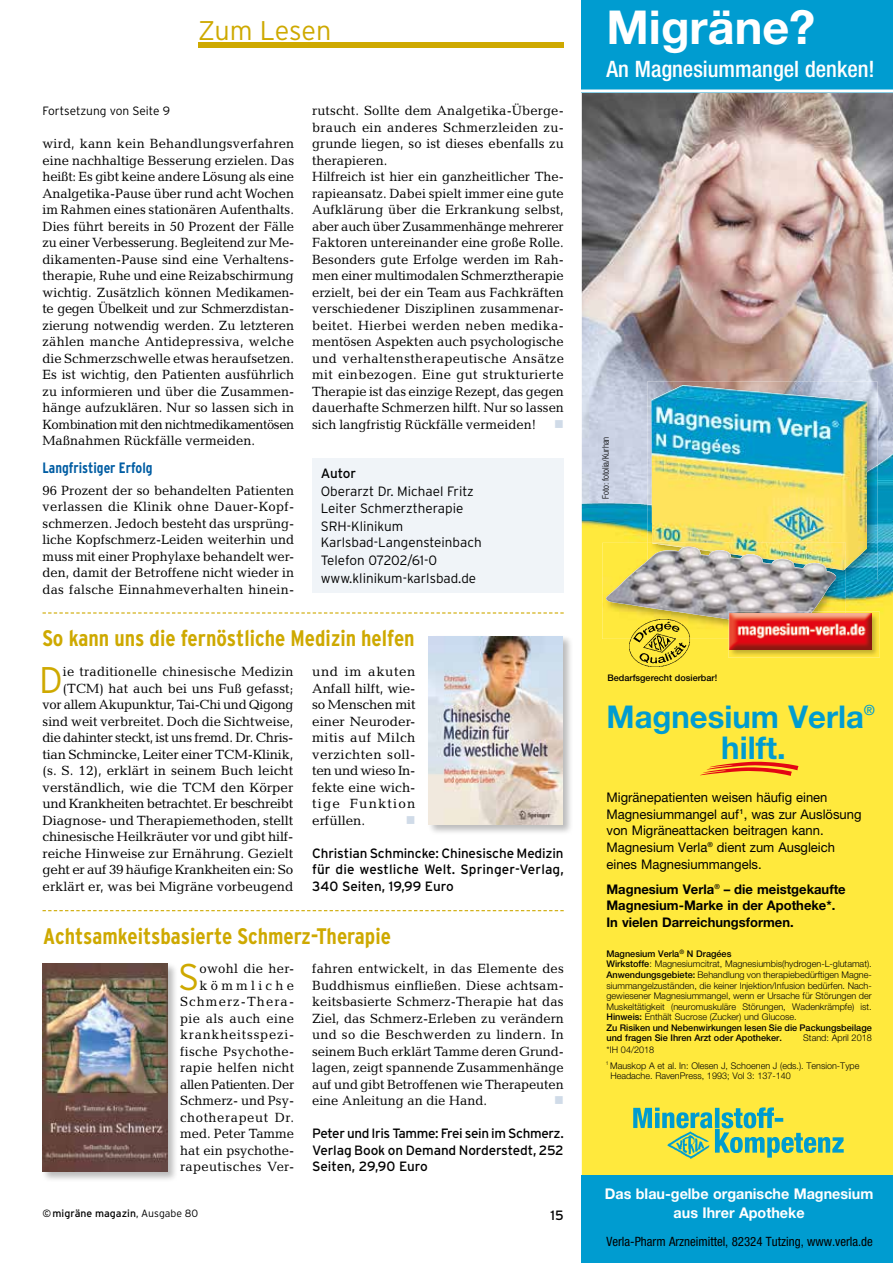
<style>
.page{position:relative;width:893px;height:1263px;background:#fff}
.page>*{position:absolute;margin:0;border:0;box-sizing:border-box;transform-origin:0 0}
.t1{font:700 46.8px "Helvetica Neue LT Pro";color:#fff}
.t2{font:300 37.05px "Interstate";color:#cea900}
.t3{font:700 31.35px "Helvetica Neue LT Pro";color:#009cd0}
.t4{font:300 27px "Interstate";letter-spacing:-.01em;color:#cea900}
.t5{font:500 condensed 22.65px "Helvetica Neue LT Pro";color:#fff}
.t6{font:700 condensed 22.5px "Interstate";color:#cea900}
.t7{font:700 condensed 15px "Interstate";color:#005da3}
.t8{font:700 14.85px/19.6px "Helvetica Neue LT Pro";color:#fff;text-align:center}
.t9{font:500 14.1px "Helvetica Neue LT Pro";color:#009cd0}
.t10{font:13.5px/16.5px "Candida Std";color:#000;text-align:justify}
.t11{font:13.5px/16.5px "Candida Std";letter-spacing:.025em;color:#000;text-align:right}
.t12{font:13.5px/16.5px "Interstate";letter-spacing:-.01em;color:#000;text-align:justify}
.t13{font:300 13.5px/17.9px "Interstate";color:#000}
.t14{font:13.5px "Wingdings";color:#d0dbe8}
.t15{font:13.35px/16.6px "Helvetica Neue LT Pro";color:#000}
.t16{font:700 13.35px/16.6px "Helvetica Neue LT Pro";color:#000}
.t17{font:condensed 12.9px "Helvetica Neue LT Pro";color:#000}
.t18{font:300 12px "Interstate";letter-spacing:-.005em;color:#000}
.t19{font:10.5px "Interstate";color:#000}
.t20{font:300 9.15px/10.5px "Helvetica Neue LT Pro";color:#000}
.t21{font:500 9px "Helvetica Neue LT Pro";color:#000}
.t22{font:300 condensed 9px "Helvetica Neue LT Pro";color:#000}
.s1{font-weight:300}
.s2{font-weight:500}
</style>
<div class="page">
<div style="left:198px;top:43px;width:366px;height:5px;background:#cea900"></div>
<img style="left:582px;top:93px;width:311px;height:361px">
<div style="left:582px;top:0;width:311px;height:93px;background:#009cd0"></div>
<hr style="left:582px;top:90px;width:311px;height:3px;background:#fff">
<div style="left:582px;top:454px;width:311px;height:721px;background:#ffe93d"></div>
<div style="left:582px;top:1175px;width:311px;height:88px;background:#009cd0"></div>
<svg style="left:700px;top:761px;width:99px;height:15px"></svg>
<img style="left:647px;top:381px;width:67px;height:123px">
<img style="left:846px;top:465px;width:31px;height:115px">
<img style="left:647px;top:504px;width:4px;height:39px">
<img style="left:651px;top:385px;width:203px;height:183px">
<img style="left:602px;top:543px;width:244px;height:96px">
<img style="left:652px;top:543px;width:194px;height:27px">
<img style="left:606px;top:547px;width:230px;height:72px">
<img style="left:616px;top:604px;width:81px;height:70px">
<img style="left:728px;top:612px;width:152px;height:46px">
<img style="left:728px;top:612px;width:84px;height:17px">
<img style="left:730px;top:613px;width:142px;height:37px">
<svg style="left:633px;top:1107px;width:211px;height:50px"></svg>
<img style="left:662px;top:1123px;width:61px;height:50px">
<svg style="left:43px;top:910px;width:521px;height:1px"></svg>
<div style="left:427px;top:635px;width:147px;height:200px;background:#000;opacity:.27"></div>
<img style="left:428px;top:636px;width:135px;height:188px">
<div style="left:41px;top:962px;width:138px;height:221px;background:#000;opacity:.27"></div>
<img style="left:42px;top:963px;width:125px;height:208px">
<div style="left:312px;top:458px;width:252px;height:135px;background:#f0f4f8"></div>
<svg style="left:43px;top:612px;width:521px;height:1px"></svg>
<h3 class="t4" style="left:198px;top:15px;width:135px">Zum Lesen</h3>
<h1 class="t1" style="left:606px;top:-2px;width:210px">Migräne?</h1>
<h3 class="t5" style="left:606px;top:56px;width:270px">An Magnesiummangel denken!</h3>
<p class="t18" style="left:43px;top:104px;width:129px">Fortsetzung von Seite 9</p>
<p class="t10" style="left:43px;top:136px;width:253px">wird, kann kein Behandlungsverfahren eine nachhaltige Besserung erzielen. Das heißt: Es gibt keine andere Lösung als eine Analgetika-Pause über rund acht Wochen im Rahmen eines stationären Aufenthalts.<br>Dies führt bereits in 50 Prozent der Fälle zu einer Verbesserung. Begleitend zur Me&shy;dikamenten-Pause sind eine Verhaltens&shy;therapie, Ruhe und eine Reizabschirmung wichtig. Zusätzlich können Medikamen&shy;te gegen Übelkeit und zur Schmerzdistan&shy;zierung notwendig werden. Zu letzteren zählen manche Antidepressiva, welche die Schmerzschwelle etwas heraufsetzen.<br>Es ist wichtig, den Patienten ausführlich zu informieren und über die Zusammen&shy;hänge aufzuklären. Nur so lassen sich in Kombination mit den nichtmedikamentösen Maßnahmen Rückfälle vermeiden.</p>
<p class="t7" style="left:43px;top:459px;width:112px">Langfristiger Erfolg</p>
<p class="t10" style="left:43px;top:482px;width:253px">96 Prozent der so behandelten Patienten verlassen die Klinik ohne Dauer-Kopf&shy;schmerzen. Jedoch besteht das ursprüng&shy;liche Kopfschmerz-Leiden weiterhin und muss mit einer Prophylaxe behandelt wer&shy;den, damit der Betroffene nicht wieder in das falsche Einnahmeverhalten hinein-</p>
<p class="t10" style="left:312px;top:103px;width:253px;text-align:left">rutscht. Sollte dem Analgetika-Überge&shy;brauch ein anderes Schmerzleiden zu&shy;grunde liegen, so ist dieses ebenfalls zu therapieren.<br>Hilfreich ist hier ein ganzheitlicher The&shy;rapieansatz. Dabei spielt immer eine gute Aufklärung über die Erkrankung selbst, aber auch über Zusammenhänge mehrerer Faktoren untereinander eine große Rolle.<br>Besonders gute Erfolge werden im Rah&shy;men einer multimodalen Schmerztherapie erzielt, bei der ein Team aus Fachkräften verschiedener Disziplinen zusammenar&shy;beitet. Hierbei werden neben medika&shy;mentösen Aspekten auch psychologische und verhaltenstherapeutische Ansätze mit einbezogen. Eine gut strukturierte Therapie ist das einzige Rezept, das gegen dauerhafte Schmerzen hilft. Nur so lassen sich langfristig Rückfälle vermeiden!</p>
<p class="t14" style="left:554px;top:417px;width:11px">■</p>
<p class="t12" style="left:321px;top:465px;width:37px">Autor</p>
<p class="t13" style="left:321px;top:482px;width:155px">Oberarzt Dr. Michael Fritz<br>Leiter Schmerztherapie<br>SRH-Klinikum</p>
<p class="t13" style="left:321px;top:533px;width:162px">Karlsbad-Langensteinbach<br>Telefon 07202/61-0 www.klinikum-karlsbad.de</p>
<h3 class="t6" style="left:43px;top:626px;width:374px">So kann uns die fernöstliche Medizin helfen</h3>
<h2 class="t2" style="left:39px;top:659px;width:25px">D</h2>
<p class="t10" style="left:43px;top:664px;width:253px;text-align:right">ie traditionelle chinesische Medizin (TCM) hat auch bei uns Fuß gefasst; vor allem Akupunktur, Tai-Chi und Qigong sind weit verbreitet. Doch die Sichtweise, die dahinter steckt, ist uns fremd. Dr. Chris&shy;tian Schmincke, Leiter einer TCM-Klinik, (s. S. 12), erklärt in seinem Buch leicht verständlich, wie die TCM den Körper und Krankheiten betrachtet. Er beschreibt Diagnose- und Therapiemethoden, stellt chinesische Heilkräuter vor und gibt hilf&shy;reiche Hinweise zur Ernährung. Gezielt geht er auf 39 häufige Krankheiten ein: So erklärt er, was bei Migräne vorbeugend</p>
<p class="t10" style="left:312px;top:663px;width:105px">und im akuten Anfall hilft, wie&shy;so Menschen mit einer Neuroder&shy;mitis auf Milch verzichten soll&shy;ten und wieso In&shy;fekte eine wich&shy;tige Funktion erfüllen.</p>
<p class="t14" style="left:406px;top:813px;width:11px">■</p>
<p class="t12" style="left:312px;top:845px;width:253px">Christian Schmincke: Chinesische Medizin für die westliche Welt. Springer-Verlag, 340 Seiten, 19,99 Euro</p>
<h3 class="t6" style="left:43px;top:923px;width:349px">Achtsamkeitsbasierte Schmerz-Therapie</h3>
<h2 class="t2" style="left:178px;top:956px;width:23px">S</h2>
<p class="t11" style="left:180px;top:961px;width:116px">owohl die her&shy;kömmliche<br>Schmerz-Thera&shy;pie als auch eine krankheitsspezi&shy;fische Psychothe&shy;rapie helfen nicht allen Patienten. Der<br>Schmerz- und Psy&shy;chotherapeut Dr. med. Peter Tamme hat ein psychothe&shy;rapeutisches Ver-</p>
<p class="t10" style="left:312px;top:961px;width:253px">fahren entwickelt, in das Elemente des Buddhismus einfließen. Diese achtsam&shy;keitsbasierte Schmerz-Therapie hat das Ziel, das Schmerz-Erleben zu verändern und so die Beschwerden zu lindern. In seinem Buch erklärt Tamme deren Grund&shy;lagen, zeigt spannende Zusammenhänge auf und gibt Betroffenen wie Therapeuten eine Anleitung an die Hand.</p>
<p class="t14" style="left:554px;top:1093px;width:11px">■</p>
<p class="t12" style="left:312px;top:1125px;width:253px">Peter und Iris Tamme: Frei sein im Schmerz.<br>Verlag Book on Demand Norderstedt, 252<br>Seiten, 29,90 Euro</p>
<p class="t19" style="left:43px;top:1208px;width:157px">©migräne magazin<span class="s1">, Ausgabe 80</span></p>
<p class="t12" style="left:551px;top:1207px;width:15px">15</p>
<p class="t22" style="left:600px;top:499px;width:64px;rotate:-90deg">Foto: fotolia/Kurhan</p>
<p class="t21" style="left:608px;top:672px;width:111px">Bedarfsgerecht dosierbar!</p>
<h3 class="t3" style="left:606px;top:697px;width:259px">Magnesium Verla</h3>
<p class="t9" style="left:864px;top:702px;width:13px">®</p>
<h3 class="t3" style="left:721px;top:728px;width:66px">hilft.</h3>
<p class="t15" style="left:606px;top:788px;width:257px">Migränepatienten weisen häufig einen Magnesiummangel auf<sup>1</sup>, was zur Auslösung von Migräneattacken beitragen kann.<br>Magnesium Verla<sup>®</sup> dient zum Ausgleich eines Magnesiummangels.</p>
<p class="t16" style="left:606px;top:880px;width:241px">Magnesium Verla<sup>®</sup> – die meistgekaufte<br>Magnesium-Marke in der Apotheke*.<br>In vielen Darreichungsformen.</p>
<p class="t20" style="left:606px;top:948px;width:267px"><span class="s2">Magnesium Verla</span><sup>®</sup> <span class="s2">N Dragées<br>Wirkstoffe</span>: Magnesiumcitrat, Magnesiumbis(hydrogen-L-glutamat).<br><span class="s2">Anwendungsgebiete:</span> Behandlung von therapiebedürftigen Magne&shy;sium mangelzuständen, die keiner Injektion/Infusion bedürfen. Nach&shy;gewiesener Magnesiummangel, wenn er Ursache für Störungen der Muskeltätigkeit (neuromuskuläre Störungen, Wadenkrämpfe) ist.<br><span class="s2">Hinweis:</span> Enthält Sucrose (Zucker) und Glucose.<br><span class="s2">Zu Risiken und Nebenwirkungen lesen Sie die Packungsbeilage und fragen Sie Ihren Arzt oder Apotheker.</span></p>
<p class="t20" style="left:803px;top:1033px;width:70px">Stand: April 2018</p>
<p class="t20" style="left:606px;top:1042px;width:255px;line-height:15.1px">*IH 04/2018<br><sup>1</sup> Mauskop A et al. In: Olesen J, Schoenen J (eds.). Tension-Type</p>
<p class="t20" style="left:610px;top:1070px;width:182px">Headache. RavenPress, 1993; Vol 3: 137-140</p>
<p class="t8" style="left:605px;top:1183px;width:270px">Das blau-gelbe organische Magnesium aus Ihrer Apotheke</p>
<p class="t17" style="left:606px;top:1233px;width:268px">Verla-Pharm Arzneimittel, 82324 Tutzing, www.verla.de</p>
</div>
